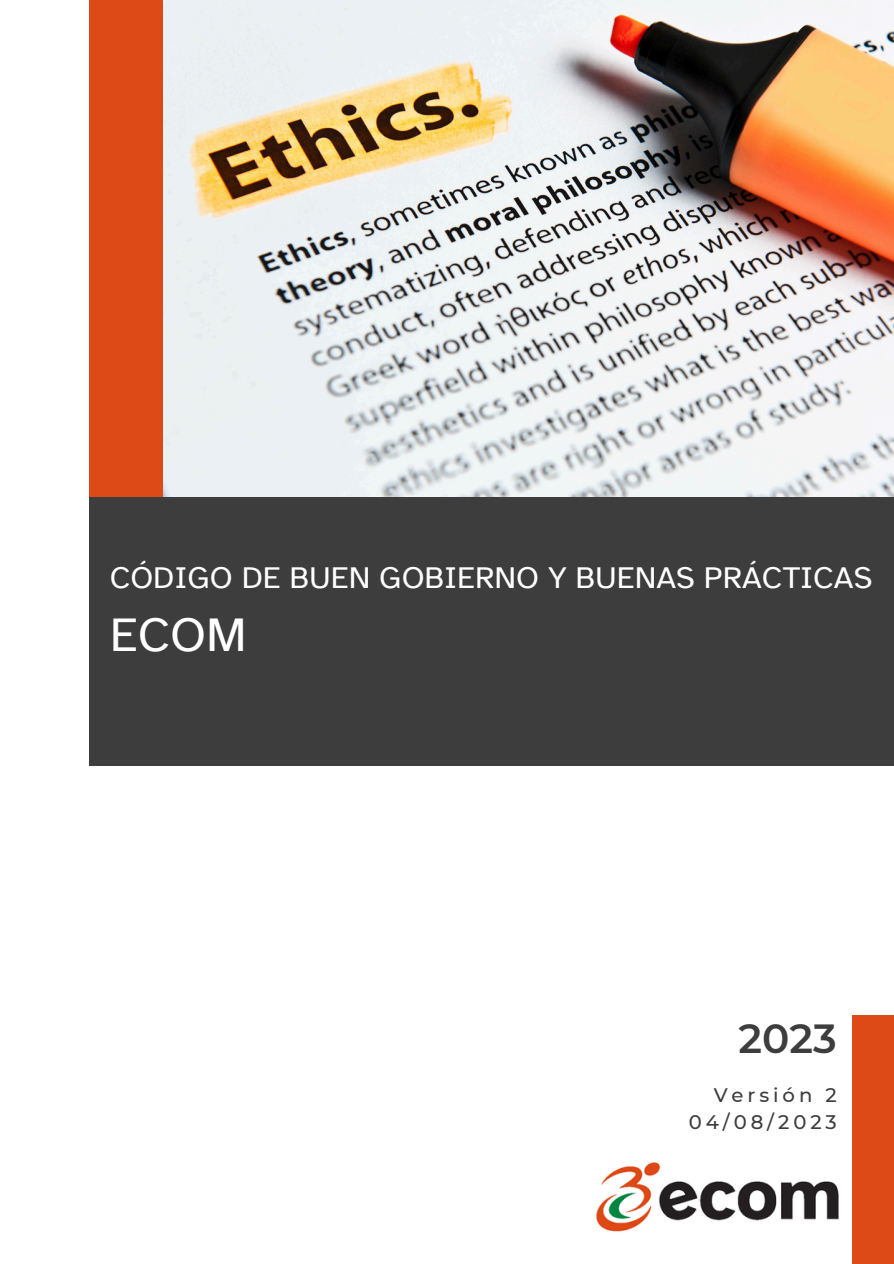
<style>
.page{position:relative;width:894px;height:1264px;background:#fff}
.page>*{position:absolute;margin:0;border:0;box-sizing:border-box;transform-origin:0 0}
.t1{font:49.5px "Atkinson Hyperlegible";color:#fff}
.t2{font:600 40.65px "Montserrat";color:#3d3d3d}
.t3{font:31.5px "Atkinson Hyperlegible";color:#fff}
.t4{font:500 19.65px "Montserrat";letter-spacing:.2em;color:#3d3d3d}
</style>
<div class="page">
<div style="left:851px;top:1015px;width:42px;height:248px;background:#dd4917"></div>
<img style="left:163px;top:0;width:730px;height:497px">
<div style="left:510px;top:497px;width:383px;height:268px;background:#3d3d3d"></div>
<div style="left:89px;top:0;width:74px;height:592px;background:#dd4917"></div>
<div style="left:89px;top:497px;width:567px;height:268px;background:#3d3d3d"></div>
<img style="left:596px;top:1162px;width:243px;height:70px">
<p class="t3" style="left:110px;top:558px;width:764px">CÓDIGO DE BUEN GOBIERNO Y BUENAS PRÁCTICAS</p>
<p class="t1" style="left:110px;top:604px;width:139px">ECOM</p>
<h2 class="t2" style="left:738px;top:1013px;width:100px">2023</h2>
<h1 class="t4" style="left:713px;top:1082px;width:124px">Versión 2</h1>
<p class="t4" style="left:688px;top:1109px;width:149px">04/08/2023</p>
</div>
